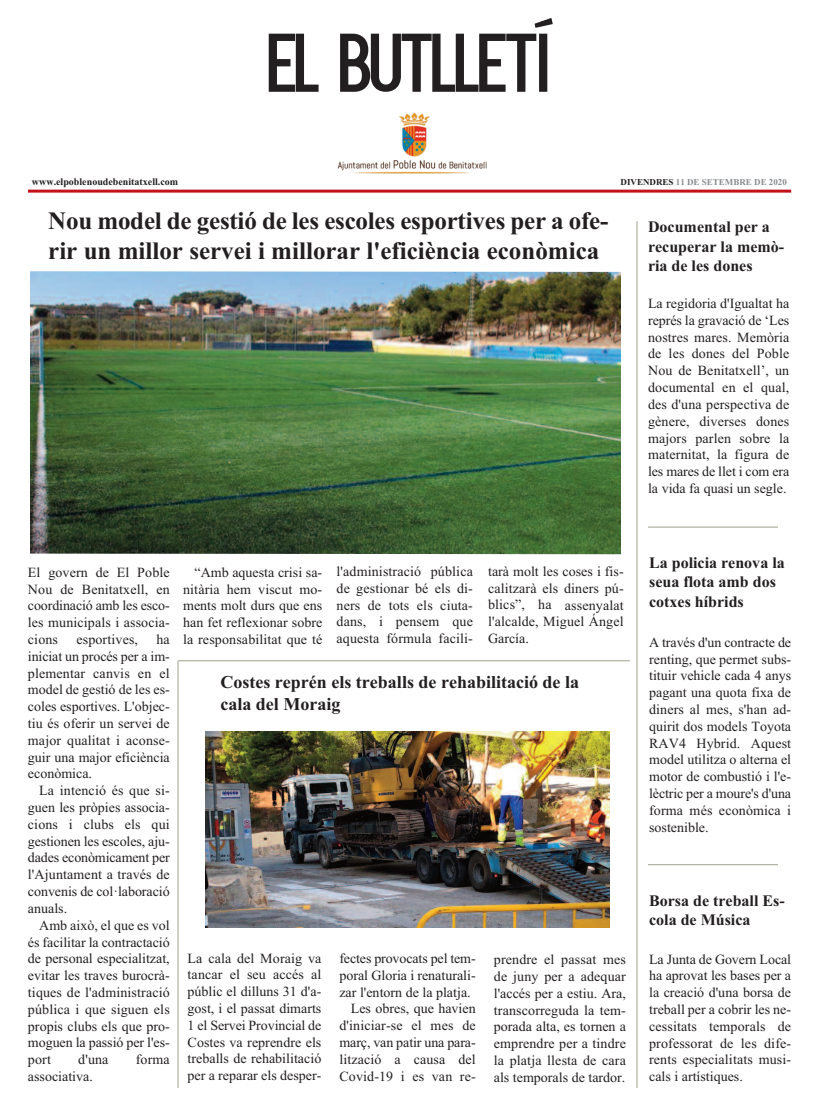
<style>
.page{position:relative;width:820px;height:1106px;background:#fff}
.page>*{position:absolute;margin:0;border:0;box-sizing:border-box;transform-origin:0 0}
.t1{font:83px "Kenzo";letter-spacing:-.05em;color:#231f20}
.t2{font:700 25px/30px "Times New Roman";color:#231f20}
.t3{font:700 18px/21.6px "Times New Roman";color:#231f20}
.t4{font:700 16px/19.2px "Times New Roman";color:#231f20}
.t5{font:14px/16.8px "Times New Roman";color:#231f20;text-align:justify}
.t6{font:700 10px "Times New Roman";color:#231f20}
.t7{font:700 9px "Times New Roman";color:#8a8c8f}
.s1{color:#231f20}
</style>
<div class="page">
<img style="left:337px;top:113px;width:150px;height:61px">
<hr style="left:28px;top:190px;width:762px;height:3px;background:#c4121a">
<hr style="left:636px;top:221px;width:1px;height:867px;background:#a1a08e">
<hr style="left:647px;top:526px;width:130px;height:1px;background:#a1a08e">
<img style="left:30px;top:271px;width:590px;height:283px">
<hr style="left:177px;top:660px;width:1px;height:428px;background:#a1a08e">
<hr style="left:178px;top:660px;width:451px;height:1px;background:#a1a08e">
<hr style="left:647px;top:864px;width:130px;height:1px;background:#a1a08e">
<img style="left:205px;top:731px;width:404px;height:196px">
<h1 class="t1" style="left:266px;top:15px;width:288px">EL BUTLLETÍ</h1>
<p class="t6" style="left:32px;top:175px;width:148px">www.elpoblenoudebenitatxell.com</p>
<p class="t7" style="left:620px;top:176px;width:168px"><span class="s1">DIVENDRES</span> 11 DE SETEMBRE DE 2020</p>
<p class="t4" style="left:647px;top:217px;width:137px">Documental per a recuperar la memò&shy;ria de les dones</p>
<p class="t5" style="left:647px;top:295px;width:143px">La regidoria d'Igualtat ha représ la gravació de ‘Les nostres mares. Memòria de les dones del Poble Nou de Benitatxell’, un documental en el qual, des d'una perspectiva de gènere, diverses dones majors parlen sobre la maternitat, la figura de les mares de llet i com era la vida fa quasi un segle.</p>
<h2 class="t2" style="left:48px;top:205px;width:561px">Nou model de gestió de les escoles esportives per a ofe&shy;rir un millor servei i millorar l'eficiència econòmica</h2>
<p class="t5" style="left:28px;top:563px;width:143px">El govern de El Poble Nou de Benitatxell, en coordinació amb les esco&shy;les municipals i associa&shy;cions</p>
<p class="t5" style="left:28px;top:630px;width:143px;text-indent:128px">ha iniciat un procés per a im&shy;plementar canvis en el model de gestió de les es&shy;coles esportives. L'objec&shy;tiu és oferir un servei de major qualitat i aconse&shy;guir una major eficiència econòmica.</p>
<p class="t5" style="left:28px;top:782px;width:143px;text-indent:11px">La intenció és que si&shy;guen les pròpies associa&shy;cions i clubs els qui gestionen les escoles, aju&shy;dades econòmicament per l'Ajuntament a través de convenis de col·laboració anuals.</p>
<p class="t5" style="left:28px;top:916px;width:143px;text-indent:11px">Amb això, el que es vol és facilitar la contractació de personal especialitzat, evitar les traves burocrà&shy;tiques de l'administració pública i que siguen els propis clubs els que pro&shy;moguen la passió per l'es&shy;port</p>
<p class="t5" style="left:76px;top:630px;width:63px">esportives,</p>
<p class="t5" style="left:78px;top:1050px;width:32px">d'una</p>
<p class="t5" style="left:136px;top:1050px;width:35px">forma</p>
<p class="t5" style="left:28px;top:1067px;width:66px">associativa.</p>
<p class="t5" style="left:183px;top:563px;width:141px;text-indent:11px">“Amb aquesta crisi sa&shy;nitària hem viscut mo&shy;ments molt durs que ens han fet reflexionar sobre la responsabilitat que té</p>
<p class="t5" style="left:336px;top:562px;width:138px">l'administració pública de gestionar bé els di&shy;ners de tots els ciuta&shy;dans, i pensem que aquesta fórmula facili-</p>
<p class="t5" style="left:488px;top:562px;width:137px">tarà molt les coses i fis&shy;calitzarà els diners pú&shy;blics”, ha assenyalat l'alcalde, Miguel Ángel García.</p>
<p class="t3" style="left:220px;top:671px;width:360px">Costes reprén els treballs de rehabilitació de la cala del Moraig</p>
<p class="t5" style="left:187px;top:949px;width:135px">La cala del Moraig va tancar el seu accés al públic el dilluns 31 d'a&shy;gost, i el passat dimarts 1 el Servei Provincial de Costes va reprendre els treballs de rehabilitació per a reparar els desper-</p>
<p class="t5" style="left:339px;top:949px;width:138px">fectes provocats pel tem-</p>
<p class="t5" style="left:339px;top:966px;width:138px">poral Gloria i renaturali-</p>
<p class="t5" style="left:339px;top:983px;width:133px">zar l'entorn de la platja.</p>
<p class="t5" style="left:350px;top:1000px;width:126px">Les obres, que havien</p>
<p class="t5" style="left:339px;top:1017px;width:138px">d'iniciar-se el mes de</p>
<p class="t5" style="left:339px;top:1033px;width:138px">març, van patir una para-</p>
<p class="t5" style="left:339px;top:1050px;width:138px">lització a causa del</p>
<p class="t5" style="left:339px;top:1067px;width:138px">Covid-19 i es van re-</p>
<p class="t5" style="left:493px;top:950px;width:133px">prendre el passat mes de juny per a adequar l'accés per a estiu. Ara, transcorreguda la tem&shy;porada alta, es tornen a emprendre per a tindre la platja llesta de cara als temporals de tardor.</p>
<p class="t4" style="left:649px;top:553px;width:137px">La policia renova la seua flota amb dos cotxes híbrids</p>
<p class="t5" style="left:649px;top:633px;width:143px">A través d'un contracte de renting, que permet subs&shy;tituir vehicle cada 4 anys pagant una quota fixa de diners al mes, s'han ad&shy;quirit dos models Toyota RAV4 Hybrid. Aquest model utilitza o alterna el motor de combustió i l'e&shy;lèctric per a moure's d'una forma més econòmica i sostenible.</p>
<p class="t4" style="left:649px;top:890px;width:137px">Borsa de treball Es&shy;cola de Música</p>
<p class="t5" style="left:649px;top:950px;width:143px">La Junta de Govern Local ha aprovat les bases per a la creació d'una borsa de treball per a cobrir les ne&shy;cessitats temporals de professorat de les dife&shy;rents especialitats musi&shy;cals i artístiques.</p>
</div>
